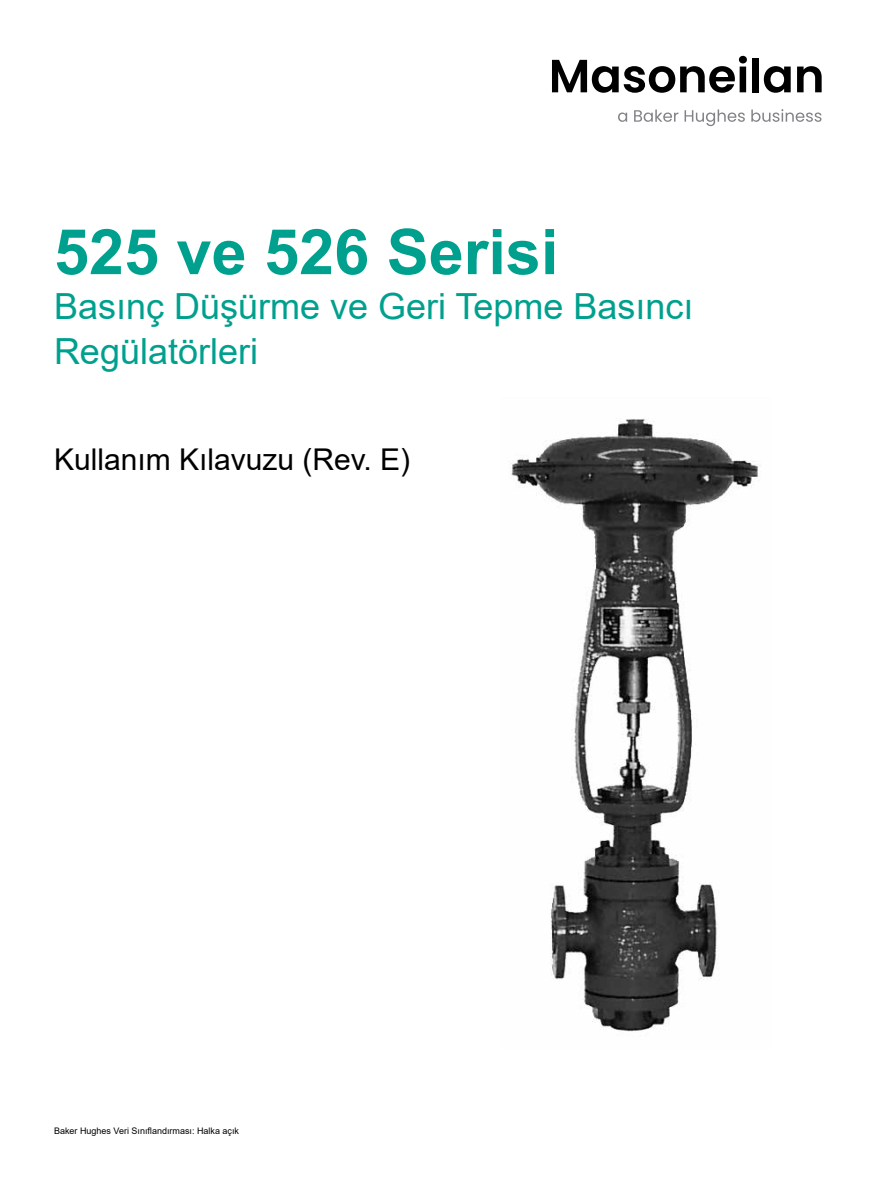
<style>
.page{position:relative;width:891px;height:1188px;background:#fff}
.page>*{position:absolute;margin:0;border:0;box-sizing:border-box;transform-origin:0 0}
.t1{font:700 63px "Arial";color:#00a08e}
.t2{font:36px/45px "Arial";color:#00a08e}
.t3{font:30px "Arial";color:#000}
.t4{font:9px "Arial";color:#000}
</style>
<div class="page">
<img style="left:509px;top:418px;width:251px;height:614px">
<svg style="left:552px;top:56px;width:195px;height:37px"></svg>
<div style="left:753px;top:58px;width:6px;height:34px;background:#000"></div>
<svg style="left:764px;top:66px;width:27px;height:27px"></svg>
<svg style="left:797px;top:66px;width:25px;height:26px"></svg>
<svg style="left:618px;top:113px;width:9px;height:9px"></svg>
<svg style="left:634px;top:110px;width:44px;height:12px"></svg>
<svg style="left:685px;top:110px;width:60px;height:16px"></svg>
<svg style="left:751px;top:109px;width:71px;height:13px"></svg>
<h1 class="t1" style="left:54px;top:208px;width:506px">525 ve 526 Serisi</h1>
<p class="t2" style="left:54px;top:284px;width:641px">Basınç Düşürme ve Geri Tepme Basıncı<br>Regülatörleri</p>
<p class="t3" style="left:54px;top:439px;width:358px">Kullanım Kılavuzu (Rev. E)</p>
<p class="t4" style="left:54px;top:1124px;width:187px">Baker Hughes Veri Sınıflandırması: Halka açık</p>
</div>
